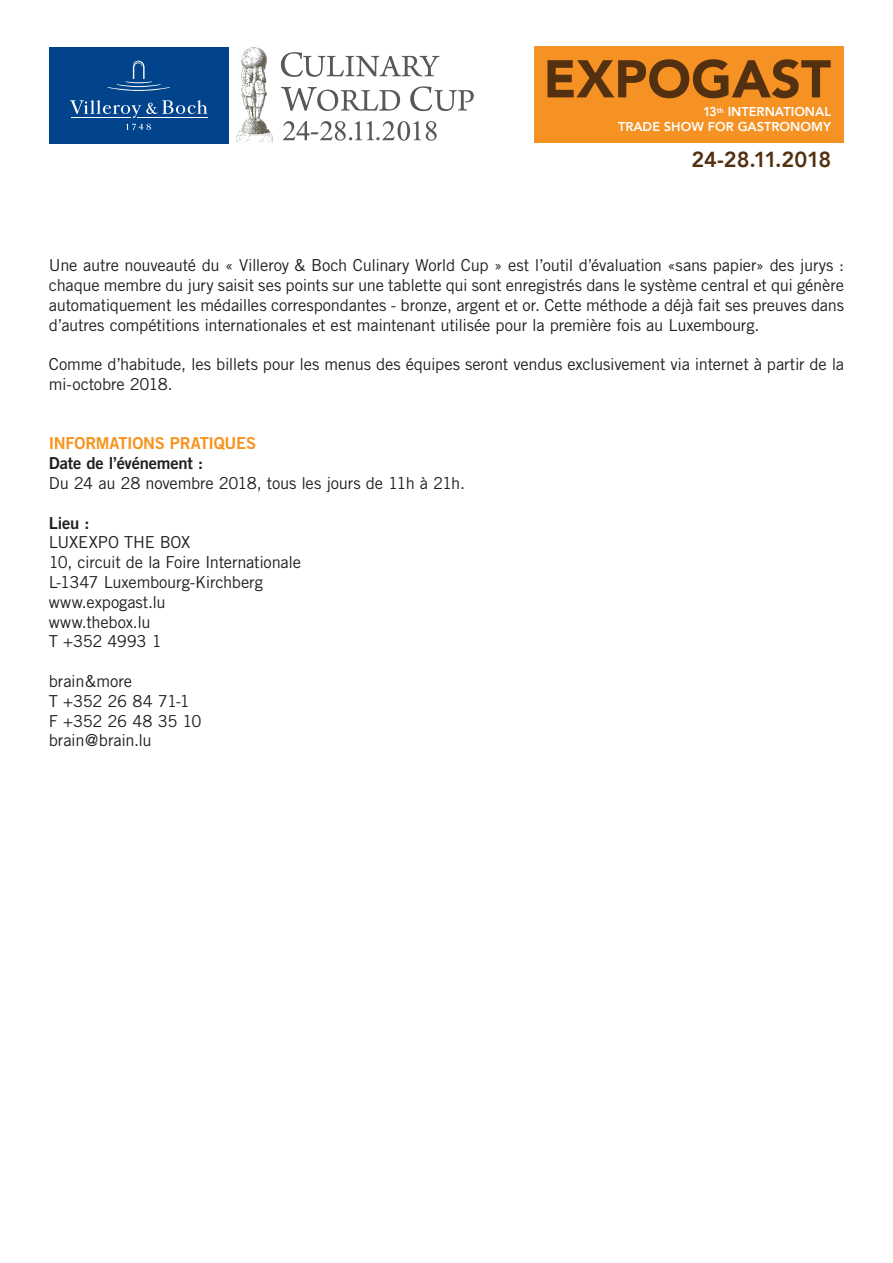
<style>
.page{position:relative;width:893px;height:1263px;background:#fff}
.page>*{position:absolute;margin:0;border:0;box-sizing:border-box;transform-origin:0 0}
.t1{font:900 52.5px "Avenir";color:#533010}
.t2{font:800 21.75px "Avenir";color:#533010}
.t3{font:16.5px/19.8px "Trade Gothic";letter-spacing:-.015em;color:#231f20}
.t4{font:16.5px "Trade Gothic Bold Two";letter-spacing:-.01em;color:#231f20}
.t5{font:16.5px "Trade Gothic Bold Two";letter-spacing:-.02em;color:#f7931d}
.t6{font:800 12.75px/14.7px "Avenir";color:#fff;text-align:right}
</style>
<div class="page">
<div style="left:534px;top:47px;width:310px;height:96px;background:#f69124"></div>
<div style="left:49px;top:47px;width:180px;height:97px;background:#01448c"></div>
<svg style="left:108px;top:61px;width:62px;height:30px"></svg>
<hr style="left:137px;top:117px;width:71px;height:1px;background:#fff">
<svg style="left:70px;top:100px;width:137px;height:30px"></svg>
<img style="left:236px;top:47px;width:36px;height:95px">
<svg style="left:281px;top:52px;width:158px;height:25px"></svg>
<svg style="left:281px;top:87px;width:119px;height:24px"></svg>
<svg style="left:410px;top:86px;width:64px;height:25px"></svg>
<svg style="left:283px;top:121px;width:154px;height:20px"></svg>
<h1 class="t1" style="left:543px;top:34px;width:289px">EXPOGAST</h1>
<p class="t6" style="left:618px;top:105px;width:215px">13<sup>th</sup> INTERNATIONAL<br>TRADE SHOW FOR GASTRONOMY</p>
<h2 class="t2" style="left:691px;top:142px;width:141px">24-28.11.2018</h2>
<p class="t3" style="left:49px;top:255px;width:797px;text-align:justify">Une autre nouveauté du « Villeroy &amp; Boch Culinary World Cup » est l’outil d’évaluation «sans papier» des jurys : chaque membre du jury saisit ses points sur une tablette qui sont enregistrés dans le système central et qui génère automatiquement les médailles correspondantes - bronze, argent et or. Cette méthode a déjà fait ses preuves dans d’autres compétitions internationales et est maintenant utilisée pour la première fois au Luxembourg.</p>
<p class="t3" style="left:49px;top:354px;width:797px">Comme d’habitude, les billets pour les menus des équipes seront vendus exclusivement via internet à partir de la mi-octobre 2018.</p>
<p class="t5" style="left:49px;top:433px;width:209px">INFORMATIONS PRATIQUES</p>
<p class="t4" style="left:49px;top:453px;width:156px">Date de l’événement :</p>
<p class="t3" style="left:49px;top:473px;width:418px">Du 24 au 28 novembre 2018, tous les jours de 11h à 21h.</p>
<p class="t4" style="left:49px;top:512px;width:42px">Lieu :</p>
<p class="t3" style="left:49px;top:532px;width:254px">LUXEXPO THE BOX<br>10, circuit de la Foire Internationale<br>L-1347 Luxembourg-Kirchberg www.expogast.lu<br>www.thebox.lu<br>T +352 4993 1</p>
<p class="t3" style="left:49px;top:671px;width:154px">brain&amp;more<br>T +352 26 84 71-1<br>F +352 26 48 35 10 brain@brain.lu</p>
</div>
